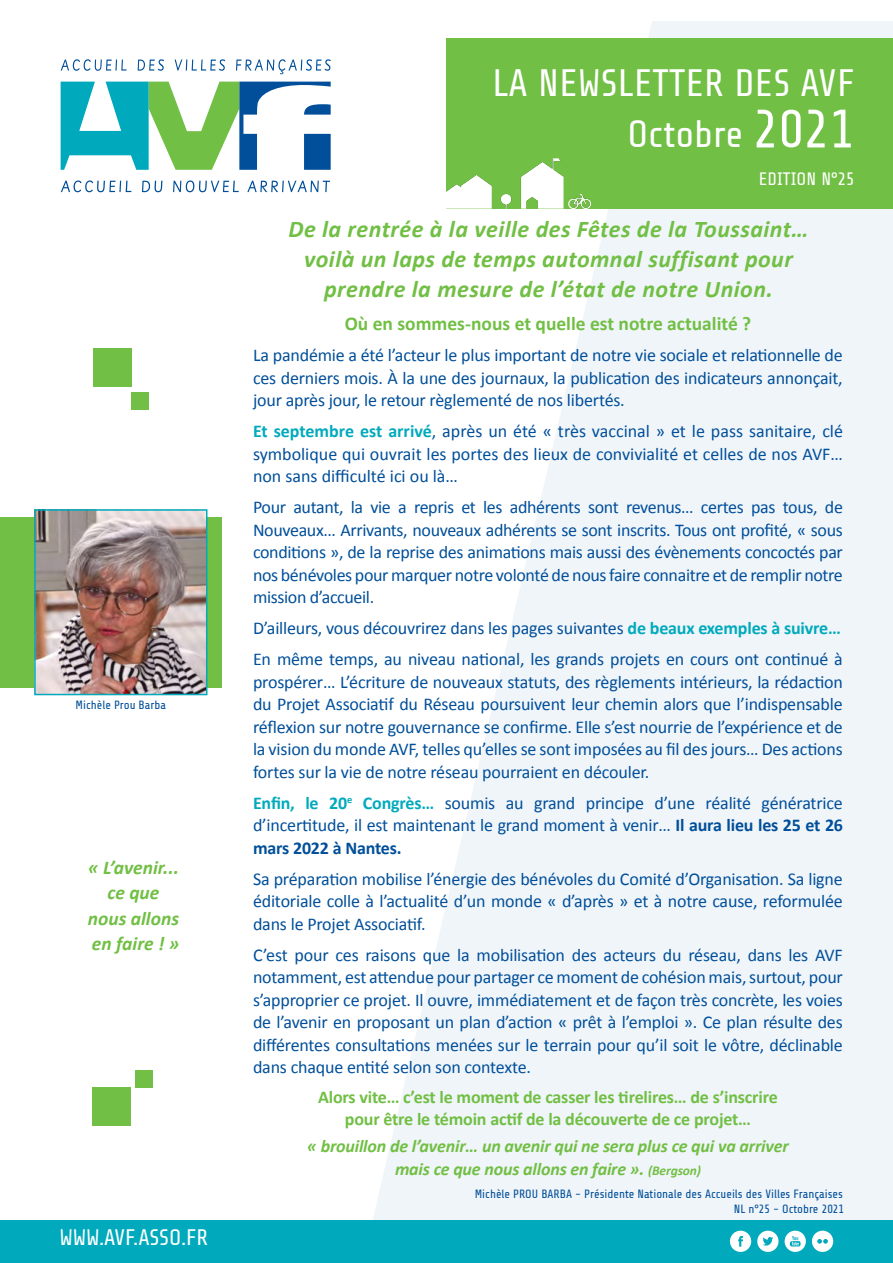
<style>
.page{position:relative;width:893px;height:1263px;background:#fff}
.page>*{position:absolute;margin:0;border:0;box-sizing:border-box;transform-origin:0 0}
.t1{font:38.25px "Share Tech";letter-spacing:.01em;color:#fff}
.Phrase_verte{font:italic 700 24px/30px "Calibri";letter-spacing:.02em;color:#71bf44;text-align:center}
.t2{font:22.5px "Share Tech";color:#fff}
.Légende{font:700 19.5px "Calibri";color:#71bf44}
.Citation{font:italic 700 19.5px/25.5px "Calibri";color:#71bf44;text-align:center}
.TEXTE{font:18px/22.5px "Calibri";letter-spacing:-.01em;color:#014f9a;text-align:justify}
.TEXTE_gras_vert{font:700 18px/22.5px "Calibri";letter-spacing:-.01em;color:#71bf44;text-align:center}
.TEXTE_gras_vert-2{font:italic 700 18px/22.5px "Calibri";letter-spacing:-.01em;color:#71bf44;text-align:center}
.t3{font:18px "Share Tech";letter-spacing:.01em;color:#fff}
.Légende-2{font:12px "Share Tech";color:#014f9a}
.s1{font-size:54px}
.s2{font-weight:700;color:#00aabc}
.s3{font-weight:700}
.s4{font-size:13.5px}
</style>
<div class="page">
<img style="left:21px;top:21px;width:872px;height:1199px">
<div style="left:446px;top:38px;width:447px;height:170px;background:#71bf44"></div>
<div style="left:0;top:1220px;width:893px;height:43px;background:#00aabc"></div>
<div style="left:0;top:517px;width:221px;height:170px;background:#71bf44"></div>
<svg style="left:61px;top:82px;width:270px;height:88px"></svg>
<svg style="left:61px;top:60px;width:270px;height:14px"></svg>
<svg style="left:61px;top:180px;width:70px;height:12px"></svg>
<svg style="left:142px;top:181px;width:20px;height:11px"></svg>
<svg style="left:173px;top:180px;width:66px;height:12px"></svg>
<svg style="left:247px;top:181px;width:83px;height:11px"></svg>
<img style="left:37px;top:512px;width:167px;height:180px">
<div style="left:34px;top:509px;width:173px;height:186px;border:2px solid #00aabc"></div>
<img style="left:445px;top:158px;width:145px;height:51px">
<svg style="left:730px;top:1231px;width:21px;height:21px"></svg>
<svg style="left:757px;top:1231px;width:21px;height:21px"></svg>
<svg style="left:812px;top:1231px;width:21px;height:21px"></svg>
<svg style="left:785px;top:1231px;width:21px;height:21px"></svg>
<div style="left:94px;top:349px;width:38px;height:38px;background:#71bf44"></div>
<div style="left:132px;top:392px;width:17px;height:17px;background:#71bf44"></div>
<div style="left:92px;top:1087px;width:38px;height:39px;background:#71bf44"></div>
<div style="left:136px;top:1070px;width:17px;height:17px;background:#71bf44"></div>
<p class="Légende-2" style="left:76px;top:699px;width:92px">Michèle Prou Barba</p>
<p class="Citation" style="left:88px;top:854px;width:93px">« L’avenir... ce que nous allons en faire ! »</p>
<p class="t2" style="left:60px;top:1226px;width:150px">WWW.AVF.ASSO.FR</p>
<p class="t1" style="left:493px;top:64px;width:363px">LA NEWSLETTER DES AVF</p>
<p class="t1" style="left:627px;top:115px;width:229px">Octobre <span class="s1">2021</span></p>
<p class="t3" style="left:759px;top:170px;width:98px">EDITION N°25</p>
<p class="Phrase_verte" style="left:288px;top:214px;width:522px">De la rentrée à la veille des Fêtes de la Toussaint… voilà un laps de temps automnal suffisant pour prendre la mesure de l’état de notre Union.</p>
<p class="Légende" style="left:345px;top:311px;width:408px">Où en sommes-nous et quelle est notre actualité ?</p>
<p class="TEXTE" style="left:253px;top:344px;width:591px">La pandémie a été l’acteur le plus important de notre vie sociale et relationnelle de ces derniers mois. À la une des journaux, la publication des indicateurs annonçait, jour après jour, le retour règlementé de nos libertés.</p>
<p class="TEXTE" style="left:253px;top:420px;width:591px"><span class="s2">Et septembre est arrivé</span>, après un été « très vaccinal » et le pass sanitaire, clé symbolique qui ouvrait les portes des lieux de convivialité et celles de nos AVF… non sans difficulté ici ou là…</p>
<p class="TEXTE" style="left:253px;top:496px;width:591px">Pour autant, la vie a repris et les adhérents sont revenus… certes pas tous, de Nouveaux… Arrivants, nouveaux adhérents se sont inscrits. Tous ont profité, « sous conditions », de la reprise des animations mais aussi des évènements concoctés par nos bénévoles pour marquer notre volonté de nous faire connaitre et de remplir notre mission d’accueil.</p>
<p class="TEXTE" style="left:253px;top:617px;width:589px">D’ailleurs, vous découvrirez dans les pages suivantes <span class="s2">de beaux exemples à suivre…</span></p>
<p class="TEXTE" style="left:253px;top:648px;width:591px">En même temps, au niveau national, les grands projets en cours ont continué à prospérer… L’écriture de nouveaux statuts, des règlements intérieurs, la rédaction du Projet Associatif du Réseau poursuivent leur chemin alors que l’indispensable réflexion sur notre gouvernance se confirme. Elle s’est nourrie de l’expérience et de la vision du monde AVF, telles qu’elles se sont imposées au fil des jours… Des actions fortes sur la vie de notre réseau pourraient en découler.</p>
<p class="TEXTE" style="left:253px;top:792px;width:592px"><span class="s2">Enfin, le 20</span><sup>e</sup> <span class="s2">Congrès…</span> soumis au grand principe d’une réalité génératrice d’incertitude, il est maintenant le grand moment à venir… <span class="s3">Il aura lieu les 25 et 26 mars 2022 à Nantes.</span></p>
<p class="TEXTE" style="left:253px;top:868px;width:591px">Sa préparation mobilise l’énergie des bénévoles du Comité d’Organisation. Sa ligne éditoriale colle à l’actualité d’un monde « d’après » et à notre cause, reformulée dans le Projet Associatif.</p>
<p class="TEXTE" style="left:253px;top:944px;width:591px">C’est pour ces raisons que la mobilisation des acteurs du réseau, dans les AVF notamment, est attendue pour partager ce moment de cohésion mais, surtout, pour s’approprier ce projet. Il ouvre, immédiatement et de façon très concrète, les voies de l’avenir en proposant un plan d’action « prêt à l’emploi ». Ce plan résulte des différentes consultations menées sur le terrain pour qu’il soit le vôtre, déclinable dans chaque entité selon son contexte.</p>
<p class="TEXTE_gras_vert" style="left:318px;top:1086px;width:461px">Alors vite… c’est le moment de casser les tirelires… de s’inscrire pour être le témoin actif de la découverte de ce projet…</p>
<p class="TEXTE_gras_vert-2" style="left:307px;top:1135px;width:483px">« brouillon de l’avenir… un avenir qui ne sera plus ce qui va arriver mais ce que nous allons en faire ». <span class="s4">(Bergson)</span></p>
<p class="Légende-2" style="left:475px;top:1188px;width:370px">Michèle PROU BARBA - Présidente Nationale des Accueils des Villes Françaises</p>
<p class="Légende-2" style="left:734px;top:1203px;width:112px">NL n°25 - Octobre 2021</p>
</div>
